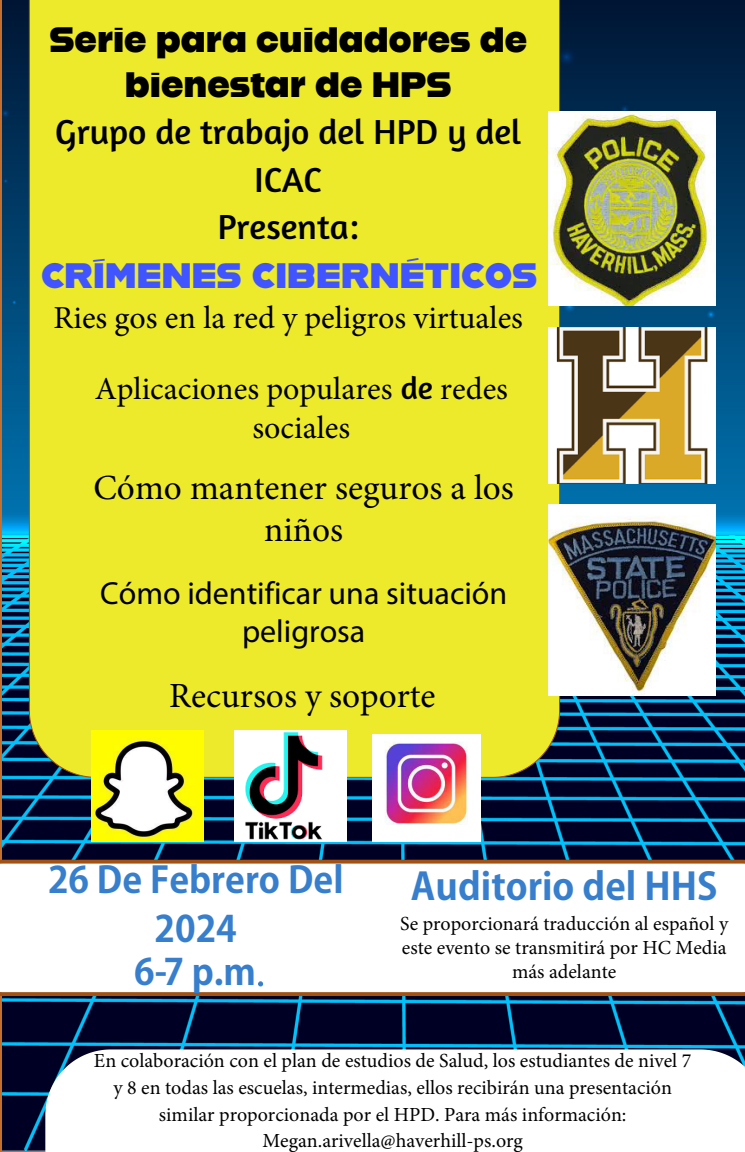
<style>
.page{position:relative;width:745px;height:1152px;background:#fff}
.page>*{position:absolute;margin:0;border:0;box-sizing:border-box;transform-origin:0 0}
.t1{font:700 37.2px "Adobe Gothic Std";color:#377fcc}
.t2{font:700 36px/48.8px "Adobe Gothic Std";color:#377fcc;text-align:center}
.t3{font:35.2px/42.4px "Minion Pro";color:#000;text-align:center}
.t4{font:35.2px/47.2px "Amaranth";color:#000;text-align:center}
.t5{font:35.2px/44.8px "Alfarn 2";color:#000;text-align:center}
.t6{font:35.2px "Alfarn";color:#4055ff}
.t7{font:32px/38.4px "Minion Pro";color:#000;text-align:center}
.t8{font:32px/38.4px "Myriad Pro";color:#000;text-align:center}
.t9{font:20px/26.8px "Minion Pro";color:#000;text-align:center}
.s1{font-family:"Amaranth"}
.s2{font-family:"Adobe Garamond Pro";font-weight:400}
</style>
<div class="page">
<img style="left:2px;top:0;width:743px;height:1151px">
<svg style="left:45px;top:1049px;width:700px;height:103px"></svg>
<svg style="left:0;top:858px;width:745px;height:140px"></svg>
<div style="left:28px;top:0;width:532px;height:778px;background:#edea2b"></div>
<img style="left:234px;top:730px;width:112px;height:112px">
<img style="left:549px;top:505px;width:167px;height:190px">
<img style="left:549px;top:111px;width:167px;height:195px">
<img style="left:92px;top:730px;width:111px;height:112px">
<img style="left:372px;top:734px;width:108px;height:108px">
<img style="left:549px;top:327px;width:167px;height:156px">
<h3 class="t5" style="left:49px;top:17px;width:479px">Serie para cuidadores de bienestar de HPS</h3>
<h3 class="t4" style="left:55px;top:108px;width:468px">Grupo de trabajo del HPD y del<br>ICAC<br>Presenta:</h3>
<h3 class="t6" style="left:41px;top:255px;width:498px">CRÍMENES CIBERNÉTICOS</h3>
<h3 class="t7" style="left:54px;top:299px;width:471px">Ries gos en la red y peligros virtuales</h3>
<h3 class="t7" style="left:95px;top:370px;width:415px">Aplicaciones populares <span class="s1">de</span> redes sociales</h3>
<h3 class="t3" style="left:93px;top:467px;width:422px">Cómo mantener seguros a los niños</h3>
<h3 class="t8" style="left:100px;top:573px;width:408px">Cómo identificar una situación peligrosa</h3>
<h3 class="t3" style="left:169px;top:675px;width:268px">Recursos y soporte</h3>
<h2 class="t2" style="left:48px;top:857px;width:297px">26 De Febrero Del<br>2024</h2>
<h2 class="t2" style="left:134px;top:949px;width:132px">6-7 p.m<span class="s2">.</span></h2>
<h1 class="t1" style="left:411px;top:864px;width:308px">Auditorio del HHS</h1>
<p class="t9" style="left:400px;top:911px;width:330px;line-height:24px">Se proporcionará traducción al español y este evento se transmitirá por HC Media más adelante</p>
<p class="t9" style="left:94px;top:1047px;width:599px">En colaboración con el plan de estudios de Salud, los estudiantes de nivel 7 y 8 en todas las escuelas, intermedias, ellos recibirán una presentación similar proporcionada por el HPD. Para más información:<br>Megan.arivella@haverhill-ps.org</p>
</div>
